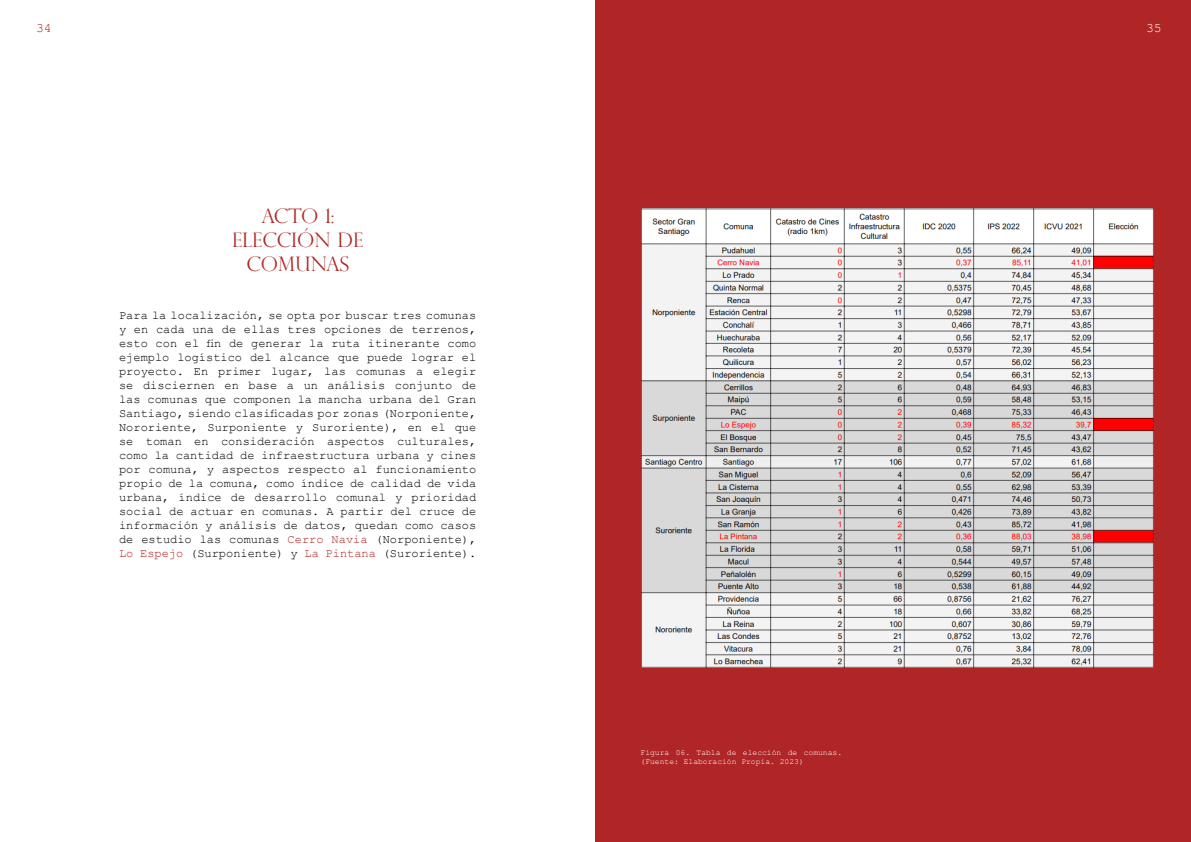
<style>
.page{position:relative;width:1191px;height:842px;background:#fff}
.page>*{position:absolute;margin:0;border:0;box-sizing:border-box;transform-origin:0 0}
.t1{font:300 20px "Perpetua Titling";color:#b02525}
.t2{font:13px "Courier New";color:#b02525}
.t3{font:13px "Courier New";color:#fff}
.t4{font:12px/14px "Courier New";color:#000;text-align:justify}
.t5{font:8px/9.6px "Courier New";color:#fff}
.s1{color:#b02525}
</style>
<div class="page">
<div style="left:595px;top:0;width:596px;height:842px;background:#b02525"></div>
<img style="left:641px;top:208px;width:512px;height:459px">
<p class="t2" style="left:36px;top:20px;width:17px">34</p>
<p class="t1" style="left:261px;top:204px;width:74px">ACTO 1:</p>
<p class="t1" style="left:232px;top:228px;width:133px">ELECCIÓN DE</p>
<p class="t1" style="left:246px;top:252px;width:104px">COMUNAS</p>
<p class="t4" style="left:119px;top:307px;width:359px">Para la localización, se opta por buscar tres comunas y en cada una de ellas tres opciones de terrenos, esto con el fin de generar la ruta itinerante como ejemplo logístico del alcance que puede lograr el proyecto. En primer lugar, las comunas a elegir se disciernen en base a un análisis conjunto de las comunas que componen la mancha urbana del Gran Santiago, siendo clasificadas por zonas (Norponiente, Nororiente, Surponiente y Suroriente), en el que se toman en consideración aspectos culturales, como la cantidad de infraestructura urbana y cines por comuna, y aspectos respecto al funcionamiento propio de la comuna, como índice de calidad de vida urbana, índice de desarrollo comunal y prioridad social de actuar en comunas. A partir del cruce de información y análisis de datos, quedan como casos de estudio las comunas <span class="s1">Cerro Navia</span> (Norponiente), <span class="s1">Lo Espejo</span> (Surponiente) y <span class="s1">La Pintana</span> (Suroriente).</p>
<p class="t5" style="left:640px;top:747px;width:203px">Figura 06. Tabla de elección de comunas. (Fuente: Elaboración Propia. 2023)</p>
<p class="t3" style="left:1146px;top:20px;width:17px">35</p>
</div>
